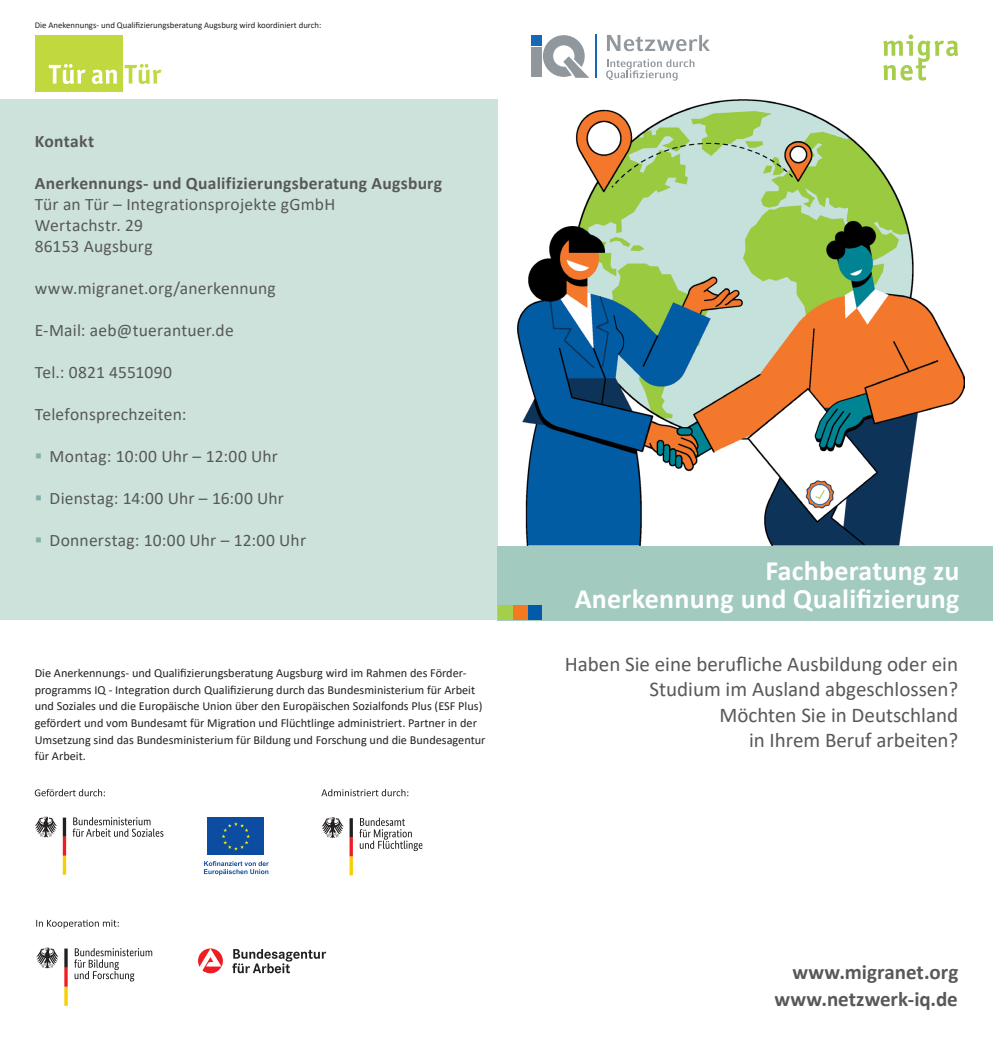
<style>
.page{position:relative;width:993px;height:1042px;background:#fff}
.page>*{position:absolute;margin:0;border:0;box-sizing:border-box;transform-origin:0 0}
.t1{font:700 28px/28px "Calibri";letter-spacing:.01em;color:#fff;text-align:right}
.t2{font:21px/25.2px "Calibri";color:#57585a;text-align:right}
.t3{font:700 21px "Calibri";color:#57585a}
.t4{font:17.5px/21px "Calibri";letter-spacing:.01em;color:#57585a}
.t5{font:700 17.5px "Calibri";letter-spacing:.015em;color:#57585a}
.t6{font:12.25px/16.6px "Calibri";color:#231f20}
.t7{font:8.75px "Calibri";color:#231f20}
</style>
<div class="page">
<div style="left:35px;top:35px;width:87px;height:56px;background:#c2d83f"></div>
<svg style="left:49px;top:64px;width:36px;height:20px"></svg>
<svg style="left:92px;top:70px;width:25px;height:14px"></svg>
<svg style="left:125px;top:64px;width:36px;height:20px"></svg>
<div style="left:0;top:99px;width:497px;height:521px;background:#cde2db"></div>
<div style="left:531px;top:47px;width:10px;height:30px;background:#90979d"></div>
<div style="left:531px;top:35px;width:10px;height:10px;background:#1768b4"></div>
<svg style="left:543px;top:35px;width:46px;height:43px"></svg>
<hr style="left:595px;top:35px;width:1px;height:43px;background:#1768b4">
<svg style="left:606px;top:59px;width:88px;height:22px"></svg>
<svg style="left:607px;top:35px;width:102px;height:16px"></svg>
<svg style="left:35px;top:789px;width:70px;height:7px"></svg>
<svg style="left:232px;top:949px;width:94px;height:24px"></svg>
<svg style="left:198px;top:948px;width:25px;height:25px"></svg>
<svg style="left:74px;top:948px;width:78px;height:33px"></svg>
<svg style="left:36px;top:947px;width:22px;height:21px"></svg>
<svg style="left:64px;top:948px;width:4px;height:58px"></svg>
<svg style="left:36px;top:919px;width:83px;height:9px"></svg>
<svg style="left:359px;top:817px;width:63px;height:34px"></svg>
<svg style="left:321px;top:817px;width:22px;height:21px"></svg>
<svg style="left:349px;top:818px;width:4px;height:57px"></svg>
<svg style="left:321px;top:789px;width:87px;height:7px"></svg>
<svg style="left:73px;top:817px;width:90px;height:20px"></svg>
<svg style="left:35px;top:816px;width:22px;height:21px"></svg>
<svg style="left:63px;top:817px;width:3px;height:58px"></svg>
<div style="left:206px;top:816px;width:59px;height:40px;background:#0d4da1"></div>
<svg style="left:222px;top:822px;width:28px;height:28px"></svg>
<svg style="left:204px;top:861px;width:65px;height:14px"></svg>
<svg style="left:883px;top:34px;width:74px;height:47px"></svg>
<img style="left:517px;top:99px;width:447px;height:446px">
<div style="left:497px;top:546px;width:495px;height:74px;background:#a2cabf"></div>
<div style="left:527px;top:605px;width:15px;height:15px;background:#015aaa"></div>
<div style="left:497px;top:605px;width:15px;height:15px;background:#a4ce4c"></div>
<div style="left:512px;top:605px;width:15px;height:15px;background:#f47921"></div>
<p class="t7" style="left:35px;top:19px;width:288px">Die Anekennungs- und Qualifizierungsberatung Augsburg wird koordiniert durch:</p>
<h3 class="t5" style="left:35px;top:129px;width:61px">Kontakt</h3>
<h3 class="t5" style="left:35px;top:171px;width:409px">Anerkennungs- und Qualifizierungsberatung Augsburg</h3>
<h3 class="t4" style="left:35px;top:193px;width:302px">Tür an Tür – Integrationsprojekte gGmbH<br>Wertachstr. 29<br>86153 Augsburg</h3>
<h3 class="t4" style="left:35px;top:277px;width:242px">www.migranet.org/anerkennung</h3>
<h3 class="t4" style="left:35px;top:319px;width:200px">E-Mail: aeb@tuerantuer.de</h3>
<h3 class="t4" style="left:35px;top:361px;width:139px">Tel.: 0821 4551090</h3>
<h3 class="t4" style="left:35px;top:403px;width:153px">Telefonsprechzeiten:</h3>
<h3 class="t4" style="left:50px;top:445px;width:230px">Montag: 10:00 Uhr – 12:00 Uhr</h3>
<h3 class="t4" style="left:50px;top:487px;width:236px">Dienstag: 14:00 Uhr – 16:00 Uhr</h3>
<h3 class="t4" style="left:50px;top:529px;width:258px">Donnerstag: 10:00 Uhr – 12:00 Uhr</h3>
<p class="t6" style="left:35px;top:664px;width:452px">Die Anerkennungs- und Qualifizierungsberatung Augsburg wird im Rahmen des Förder&shy;programms IQ - Integration durch Qualifizierung durch das Bundesministerium für Arbeit und Soziales und die Europäische Union über den Europäischen Sozialfonds Plus (ESF Plus) gefördert und vom Bundesamt für Migration und Flüchtlinge administriert. Partner in der Umsetzung sind das Bundesministerium für Bildung und Forschung und die Bundesagentur für Arbeit.</p>
<h1 class="t1" style="left:574px;top:556px;width:386px">Fachberatung zu<br>Anerkennung und Qualifizierung</h1>
<h2 class="t2" style="left:564px;top:651px;width:395px">Haben Sie eine berufliche Ausbildung oder ein Studium im Ausland abgeschlossen?<br>Möchten Sie in Deutschland<br>in Ihrem Beruf arbeiten?</h2>
<h2 class="t3" style="left:792px;top:956px;width:167px">www.migranet.org</h2>
<h2 class="t3" style="left:774px;top:984px;width:185px">www.netzwerk-iq.de</h2>
</div>
